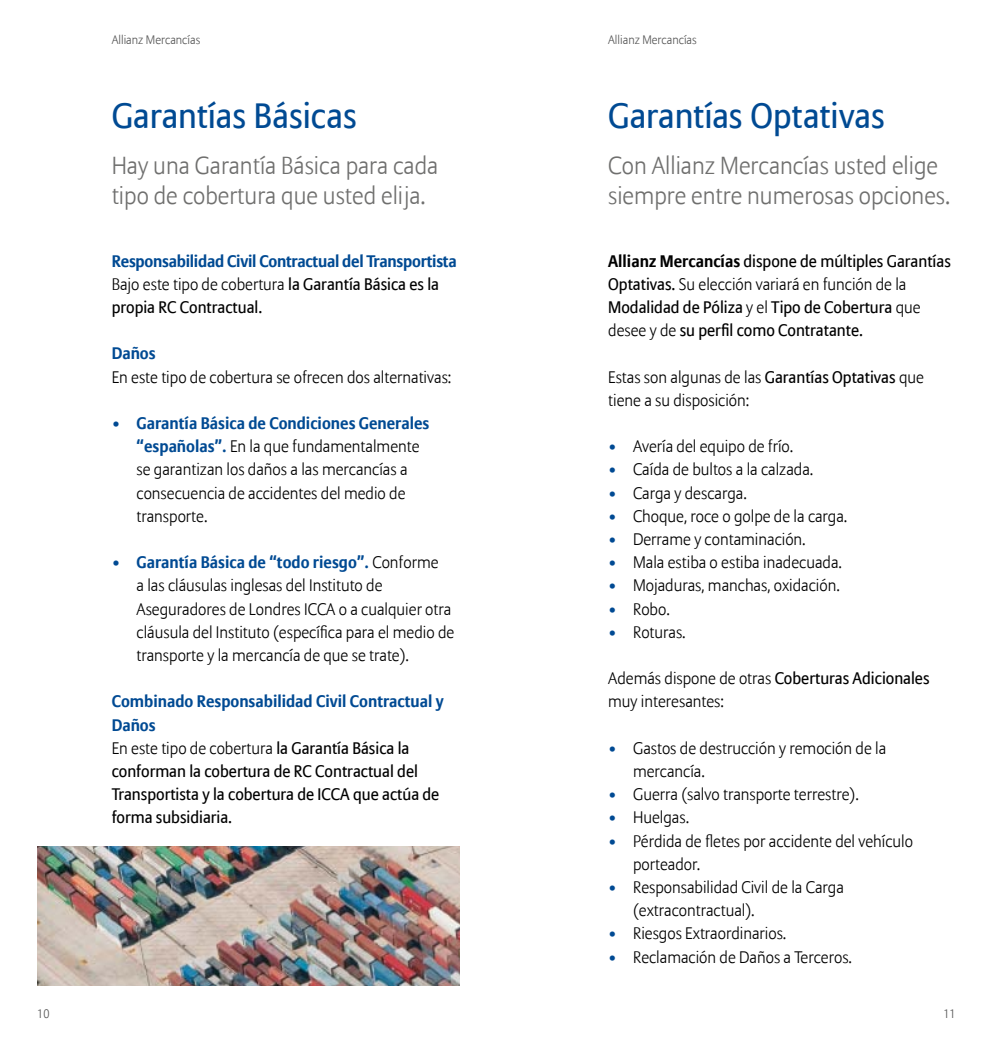
<style>
.page{position:relative;width:993px;height:1042px;background:#fff}
.page>*{position:absolute;margin:0;border:0;box-sizing:border-box;transform-origin:0 0}
.t1{font:35px "Allianz Sans";color:#004a93}
.t2{font:300 24.5px/29.8px "Allianz Sans";color:#6f6f6e}
.t3{font:300 16.62px/23.3px "Allianz Sans";color:#000}
.t4{font:16.62px/23.3px "Allianz Sans";color:#000}
.t5{font:700 16.62px/23.3px "Allianz Sans";letter-spacing:-.015em;color:#004a93}
.t6{font:300 12.25px "Allianz Sans";color:#565656}
.s1{font-weight:300;color:#000}
.s2{font-weight:400;color:#000}
.s3{color:#004a93}
.s4{font-weight:700;color:#004a93}
.s5{font-weight:300}
.s6{font-weight:700}
.s7{font-weight:400}
</style>
<div class="page">
<img style="left:37px;top:847px;width:422px;height:138px">
<p class="t6" style="left:112px;top:33px;width:90px">Allianz Mercancías</p>
<h1 class="t1" style="left:112px;top:94px;width:246px">Garantías Básicas</h1>
<h2 class="t2" style="left:112px;top:152px;width:328px">Hay una Garantía Básica para cada tipo de cobertura que usted elija.</h2>
<p class="t5" style="left:112px;top:250px;width:346px">Responsabilidad Civil Contractual del Transportista<br><span class="s1">Bajo este tipo de cobertura</span> <span class="s2">la Garantía Básica es la propia RC Contractual.</span></p>
<p class="t5" style="left:112px;top:342px;width:45px">Daños</p>
<p class="t3" style="left:112px;top:366px;width:341px">En este tipo de cobertura se ofrecen dos alternativas:</p>
<p class="t3" style="left:136px;top:412px;width:294px;text-indent:-25px"><span class="s3">•</span> <span class="s4">Garantía Básica de Condiciones Generales “españolas”.</span> En la que fundamentalmente se garantizan los daños a las mercancías a consecuencia de accidentes del medio de transporte.</p>
<p class="t3" style="left:136px;top:551px;width:319px;text-indent:-25px"><span class="s3">•</span> <span class="s4">Garantía Básica de “todo riesgo”.</span> Conforme<br>a las cláusulas inglesas del Instituto de Aseguradores de Londres ICCA o a cualquier otra cláusula del Instituto (específica para el medio de transporte y la mercancía de que se trate).</p>
<p class="t4" style="left:112px;top:690px;width:333px"><span class="s4">Combinado Responsabilidad Civil Contractual y Daños<br></span><span class="s5">En este tipo de cobertura</span> la Garantía Básica la conforman la cobertura de RC Contractual del Transportista y la cobertura de ICCA que actúa de forma subsidiaria.</p>
<p class="t6" style="left:37px;top:1006px;width:14px">10</p>
<p class="t6" style="left:608px;top:33px;width:90px">Allianz Mercancías</p>
<h1 class="t1" style="left:608px;top:94px;width:278px">Garantías Optativas</h1>
<h2 class="t2" style="left:608px;top:152px;width:343px">Con Allianz Mercancías usted elige siempre entre numerosas opciones.</h2>
<p class="t4" style="left:608px;top:250px;width:344px"><span class="s6">Allianz Mercancías</span> dispone de múltiples Garantías Optativas. <span class="s5">Su elección variará en función de la </span>Modalidad de Póliza <span class="s5">y el</span> Tipo de Cobertura <span class="s5">que desee y de</span> su perfil como Contratante.</p>
<p class="t3" style="left:608px;top:366px;width:317px">Estas son algunas de las <span class="s7">Garantías Optativas</span> que tiene a su disposición:</p>
<p class="t3" style="left:608px;top:435px;width:186px"><span class="s3">•</span> Avería del equipo de frío.</p>
<p class="t3" style="left:608px;top:459px;width:206px"><span class="s3">•</span> Caída de bultos a la calzada.</p>
<p class="t3" style="left:608px;top:482px;width:140px"><span class="s3">•</span> Carga y descarga.</p>
<p class="t3" style="left:608px;top:505px;width:240px"><span class="s3">•</span> Choque, roce o golpe de la carga.</p>
<p class="t3" style="left:608px;top:528px;width:199px"><span class="s3">•</span> Derrame y contaminación.</p>
<p class="t3" style="left:608px;top:551px;width:235px"><span class="s3">•</span> Mala estiba o estiba inadecuada.</p>
<p class="t3" style="left:608px;top:575px;width:233px"><span class="s3">•</span> Mojaduras, manchas, oxidación.</p>
<p class="t3" style="left:608px;top:598px;width:63px"><span class="s3">•</span> Robo.</p>
<p class="t3" style="left:608px;top:621px;width:79px"><span class="s3">•</span> Roturas.</p>
<p class="t3" style="left:608px;top:667px;width:323px">Además dispone de otras <span class="s7">Coberturas Adicionales </span>muy interesantes:</p>
<p class="t3" style="left:632px;top:737px;width:255px;text-indent:-25px"><span class="s3">•</span> Gastos de destrucción y remoción de la mercancía.</p>
<p class="t3" style="left:608px;top:783px;width:252px"><span class="s3">•</span> Guerra (salvo transporte terrestre).</p>
<p class="t3" style="left:608px;top:806px;width:82px"><span class="s3">•</span> Huelgas.</p>
<p class="t3" style="left:632px;top:830px;width:281px;text-indent:-25px"><span class="s3">•</span> Pérdida de fletes por accidente del vehículo porteador.</p>
<p class="t3" style="left:632px;top:876px;width:212px;text-indent:-25px"><span class="s3">•</span> Responsabilidad Civil de la Carga (extracontractual).</p>
<p class="t3" style="left:608px;top:922px;width:180px"><span class="s3">•</span> Riesgos Extraordinarios.</p>
<p class="t3" style="left:608px;top:946px;width:245px"><span class="s3">•</span> Reclamación de Daños a Terceros.</p>
<p class="t6" style="left:943px;top:1006px;width:14px">11</p>
</div>
